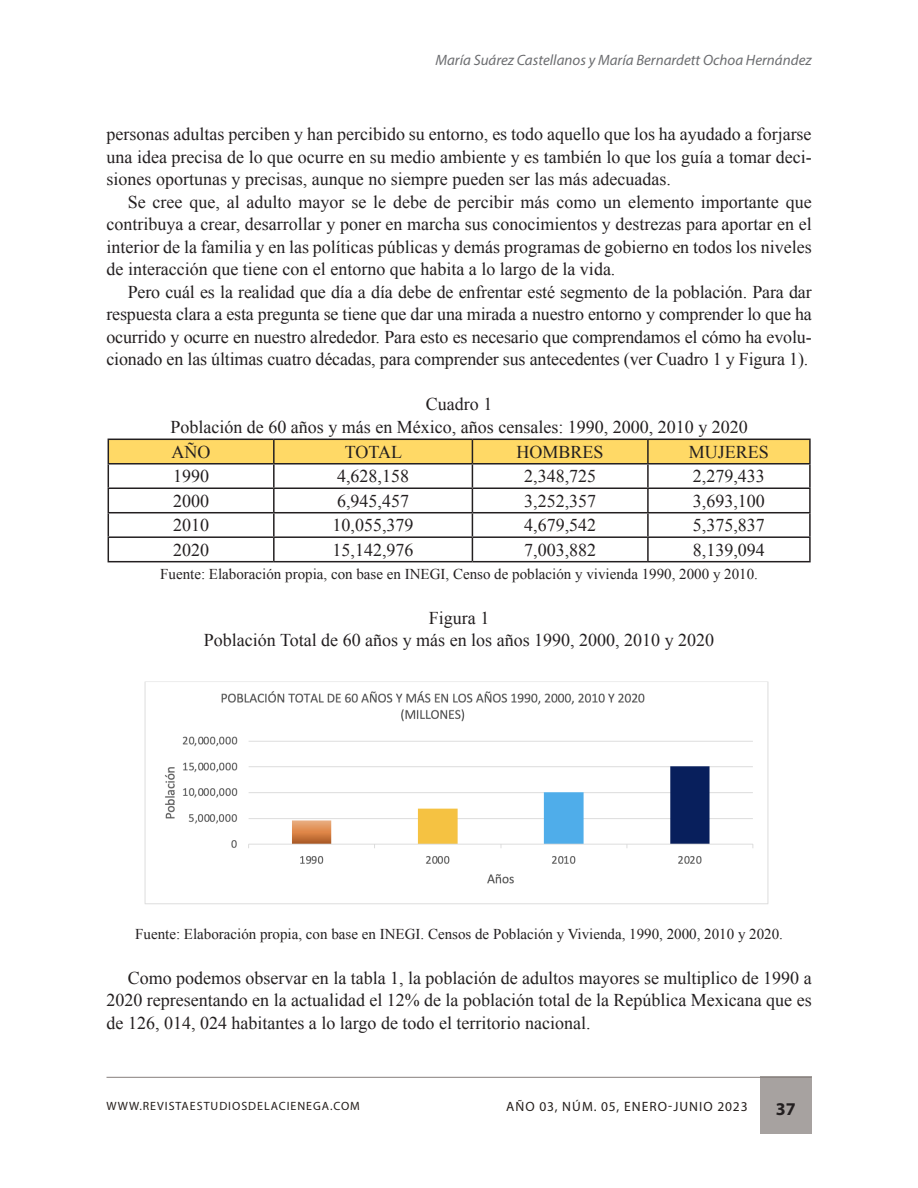
<style>
.page{position:relative;width:918px;height:1188px;background:#fff}
.page>*{position:absolute;margin:0;border:0;box-sizing:border-box;transform-origin:0 0}
.Texto_artículo{font:18px/22.5px "Times New Roman";color:#231f20;text-align:justify}
.Texto_tabla{font:18px "Times New Roman";color:#231f20}
.Título_tabla{font:18px "Times New Roman";color:#231f20}
.t1{font:700 18px "Myriad Pro";color:#231f20}
.Fuente_tabla{font:15px "Times New Roman";color:#231f20}
.t2{font:italic 15px "Myriad Pro";color:#6c6d70}
.t3{font:13.5px "Myriad Pro";letter-spacing:.08em;color:#241e1b}
.t4{font:12px "Myriad Pro";letter-spacing:.08em;color:#241e1b}
</style>
<div class="page">
<div style="left:760px;top:1077px;width:52px;height:57px;background:#a7a2a0"></div>
<hr style="left:107px;top:1077px;width:705px;height:1px;background:#867f7c">
<hr style="left:648px;top:439px;width:163px;height:1px;background:#231f20">
<hr style="left:809px;top:440px;width:2px;height:23px;background:#231f20">
<hr style="left:648px;top:463px;width:163px;height:2px;background:#231f20">
<hr style="left:809px;top:465px;width:2px;height:23px;background:#231f20">
<hr style="left:648px;top:488px;width:163px;height:1px;background:#231f20">
<hr style="left:809px;top:489px;width:2px;height:23px;background:#231f20">
<hr style="left:648px;top:512px;width:163px;height:1px;background:#231f20">
<hr style="left:809px;top:513px;width:2px;height:23px;background:#231f20">
<svg style="left:108px;top:439px;width:702px;height:122px"></svg>
<hr style="left:648px;top:536px;width:163px;height:2px;background:#231f20">
<hr style="left:647px;top:538px;width:2px;height:23px;background:#231f20">
<hr style="left:809px;top:538px;width:2px;height:23px;background:#231f20">
<hr style="left:108px;top:561px;width:166px;height:1px;background:#231f20">
<hr style="left:274px;top:561px;width:198px;height:1px;background:#231f20">
<hr style="left:472px;top:561px;width:176px;height:1px;background:#231f20">
<hr style="left:648px;top:561px;width:163px;height:1px;background:#231f20">
<img style="left:144px;top:681px;width:625px;height:223px">
<p class="t2" style="left:435px;top:51px;width:378px">María Suárez Castellanos y María Bernardett Ochoa Hernández</p>
<p class="Texto_artículo" style="left:107px;top:122px;width:707px">personas adultas perciben y han percibido su entorno, es todo aquello que los ha ayudado a forjarse una idea precisa de lo que ocurre en su medio ambiente y es también lo que los guía a tomar deci&shy;siones oportunas y precisas, aunque no siempre pueden ser las más adecuadas.</p>
<p class="Texto_artículo" style="left:107px;top:190px;width:707px;text-indent:21px">Se cree que, al adulto mayor se le debe de percibir más como un elemento importante que contribuya a crear, desarrollar y poner en marcha sus conocimientos y destrezas para aportar en el interior de la familia y en las políticas públicas y demás programas de gobierno en todos los niveles de interacción que tiene con el entorno que habita a lo largo de la vida.</p>
<p class="Texto_artículo" style="left:107px;top:280px;width:707px;text-indent:21px">Pero cuál es la realidad que día a día debe de enfrentar esté segmento de la población. Para dar respuesta clara a esta pregunta se tiene que dar una mirada a nuestro entorno y comprender lo que ha ocurrido y ocurre en nuestro alrededor. Para esto es necesario que comprendamos el cómo ha evolu&shy;cionado en las últimas cuatro décadas, para comprender sus antecedentes (ver Cuadro 1 y Figura 1).</p>
<p class="Título_tabla" style="left:426px;top:392px;width:68px">Cuadro 1</p>
<p class="Título_tabla" style="left:170px;top:414px;width:579px">Población de 60 años y más en México, años censales: 1990, 2000, 2010 y 2020</p>
<p class="Texto_tabla" style="left:172px;top:440px;width:40px">AÑO</p>
<p class="Texto_tabla" style="left:345px;top:440px;width:59px">TOTAL</p>
<p class="Texto_tabla" style="left:517px;top:440px;width:89px">HOMBRES</p>
<p class="Texto_tabla" style="left:689px;top:440px;width:82px">MUJERES</p>
<p class="Texto_tabla" style="left:173px;top:464px;width:38px">1990</p>
<p class="Texto_tabla" style="left:337px;top:464px;width:74px">4,628,158</p>
<p class="Texto_tabla" style="left:524px;top:464px;width:73px">2,348,725</p>
<p class="Texto_tabla" style="left:693px;top:464px;width:73px">2,279,433</p>
<p class="Texto_tabla" style="left:173px;top:489px;width:38px">2000</p>
<p class="Texto_tabla" style="left:337px;top:489px;width:74px">6,945,457</p>
<p class="Texto_tabla" style="left:524px;top:489px;width:73px">3,252,357</p>
<p class="Texto_tabla" style="left:693px;top:489px;width:73px">3,693,100</p>
<p class="Texto_tabla" style="left:173px;top:513px;width:38px">2010</p>
<p class="Texto_tabla" style="left:333px;top:513px;width:83px">10,055,379</p>
<p class="Texto_tabla" style="left:524px;top:513px;width:73px">4,679,542</p>
<p class="Texto_tabla" style="left:693px;top:513px;width:73px">5,375,837</p>
<p class="Texto_tabla" style="left:173px;top:538px;width:38px">2020</p>
<p class="Texto_tabla" style="left:333px;top:538px;width:83px">15,142,976</p>
<p class="Texto_tabla" style="left:524px;top:538px;width:73px">7,003,882</p>
<p class="Texto_tabla" style="left:693px;top:538px;width:73px">8,139,094</p>
<p class="Fuente_tabla" style="left:160px;top:564px;width:599px">Fuente: Elaboración propia, con base en INEGI, Censo de población y vivienda 1990, 2000 y 2010.</p>
<p class="Título_tabla" style="left:429px;top:606px;width:62px">Figura 1</p>
<p class="Título_tabla" style="left:204px;top:628px;width:512px">Población Total de 60 años y más en los años 1990, 2000, 2010 y 2020</p>
<p class="Fuente_tabla" style="left:135px;top:924px;width:649px">Fuente: Elaboración propia, con base en INEGI. Censos de Población y Vivienda, 1990, 2000, 2010 y 2020.</p>
<p class="Texto_artículo" style="left:107px;top:966px;width:707px;text-indent:21px">Como podemos observar en la tabla 1, la población de adultos mayores se multiplico de 1990 a 2020 representando en la actualidad el 12% de la población total de la República Mexicana que es de 126, 014, 024 habitantes a lo largo de todo el territorio nacional.</p>
<p class="t4" style="left:107px;top:1099px;width:255px">WWW.REVISTAESTUDIOSDELACIENEGA.COM</p>
<p class="t3" style="left:506px;top:1099px;width:243px">AÑO 03, NÚM. 05, ENERO-JUNIO 2023</p>
<p class="t1" style="left:776px;top:1097px;width:21px">37</p>
</div>
